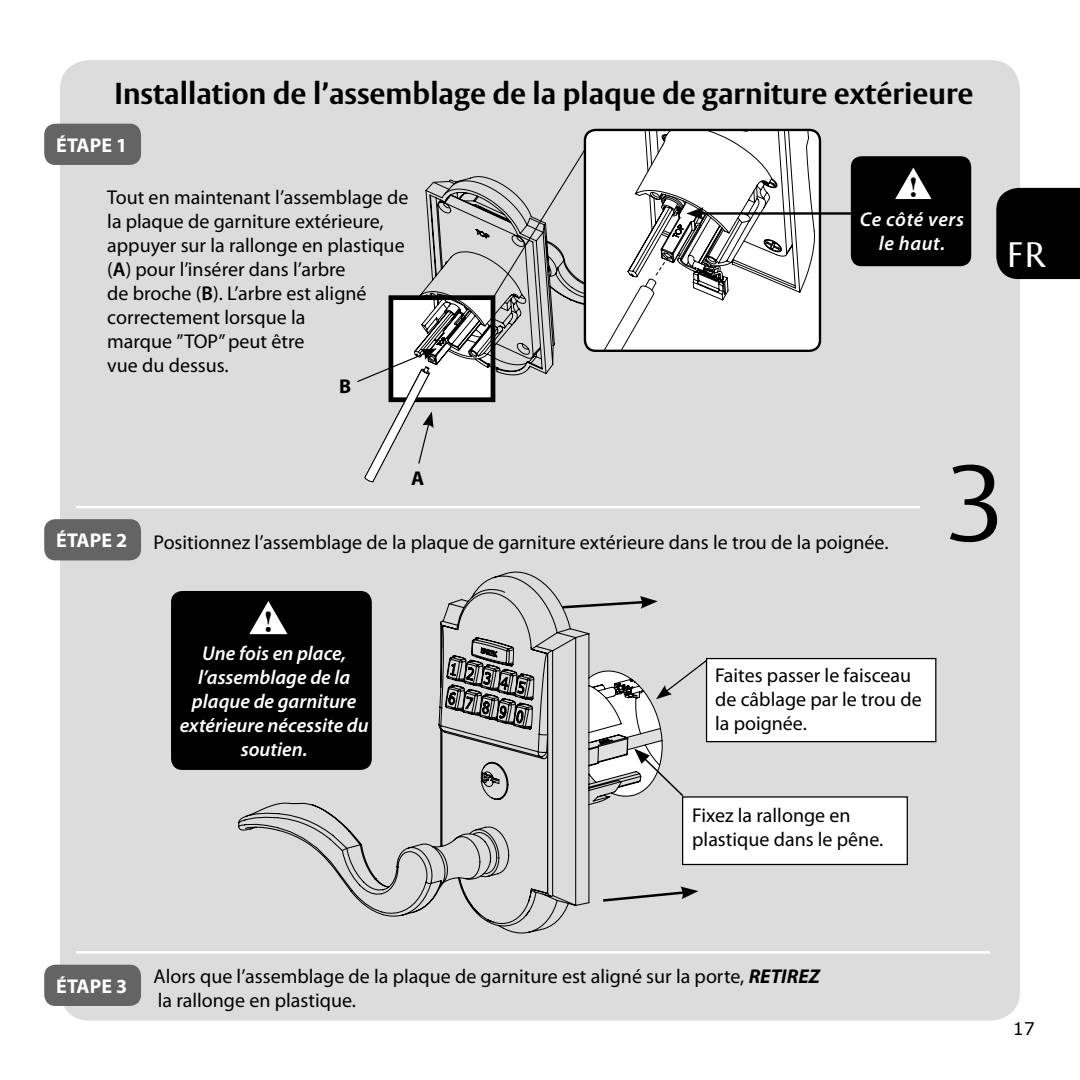
<style>
.page{position:relative;width:1080px;height:1080px;background:#fff}
.page>*{position:absolute;margin:0;border:0;box-sizing:border-box;transform-origin:0 0}
.t1{font:300 107.5px "ASSA Vesta";color:#000}
.t2{font:35px "ASSA Vesta";color:#fff}
.t3{font:700 30px "ASSA Vesta";color:#000}
.t4{font:700 30px "Times";color:#000}
.t5{font:700 28.5px "Times";color:#000}
.t6{font:20px/24px "Myriad Pro";color:#000}
.t7{font:italic 600 20px/24px "Myriad Pro";color:#fff;text-align:center}
.t8{font:700 20px "Myriad Pro";color:#fff}
.t9{font:italic 600 20px/24px "Myriad Pro";letter-spacing:.03em;color:#fff;text-align:center}
.t10{font:700 20px "Myriad Pro";color:#000}
.t11{font:17.5px "Verdana";color:#000}
.s1{font-weight:600}
.s2{font-weight:700;font-style:italic}
</style>
<div class="page">
<div style="left:60px;top:60px;width:960px;height:961px;background:#dcdcdc;border-radius:29px"></div>
<svg style="left:388px;top:176px;width:203px;height:227px"></svg>
<div style="left:851px;top:156px;width:120px;height:110px;background:#000;border-radius:11px"></div>
<div style="left:996px;top:188px;width:84px;height:91px;background:#000"></div>
<div style="left:389px;top:295px;width:106px;height:107px;border:5px solid #000"></div>
<svg style="left:663px;top:658px;width:46px;height:138px"></svg>
<hr style="left:76px;top:506px;width:844px;height:2px;background:#fff">
<hr style="left:76px;top:951px;width:914px;height:3px;background:#fff">
<svg style="left:787px;top:130px;width:33px;height:220px"></svg>
<div style="left:584px;top:129px;width:237px;height:223px;border:2px solid #000;border-radius:11px"></div>
<hr style="left:700px;top:212px;width:151px;height:3px;background:#000">
<svg style="left:492px;top:130px;width:295px;height:221px"></svg>
<svg style="left:663px;top:886px;width:35px;height:13px"></svg>
<div style="left:44px;top:519px;width:97px;height:41px;background:#646464;border-radius:11px"></div>
<div style="left:44px;top:965px;width:97px;height:41px;background:#646464;border-radius:11px"></div>
<div style="left:44px;top:124px;width:97px;height:41px;background:#646464;border-radius:11px"></div>
<svg style="left:238px;top:571px;width:425px;height:363px"></svg>
<svg style="left:357px;top:348px;width:80px;height:134px"></svg>
<svg style="left:895px;top:168px;width:37px;height:31px"></svg>
<div style="left:707px;top:659px;width:229px;height:83px;background:#fff"></div>
<div style="left:706px;top:658px;width:230px;height:84px;border:1px solid #000"></div>
<div style="left:683px;top:797px;width:224px;height:68px;background:#fff"></div>
<div style="left:682px;top:796px;width:226px;height:69px;border:1px solid #000"></div>
<div style="left:171px;top:591px;width:201px;height:179px;background:#000;border-radius:11px"></div>
<svg style="left:249px;top:601px;width:39px;height:33px"></svg>
<h3 class="t3" style="left:115px;top:75px;width:861px">Installation de l’assemblage de la plaque de garniture extérieure</h3>
<p class="t8" style="left:56px;top:132px;width:72px">ÉTAPE 1</p>
<p class="t6" style="left:107px;top:185px;width:303px">Tout en maintenant l’assemblage de la plaque de garniture extérieure, appuyer sur la rallonge en plastique (<span class="s1">A</span>) pour l’insérer dans l’arbre<br>de broche (<span class="s1">B</span>). L’arbre est aligné correctement lorsque la<br>marque ”TOP” peut être<br>vue du dessus.</p>
<p class="t10" style="left:339px;top:373px;width:14px">B</p>
<h3 class="t5" style="left:909px;top:160px;width:11px">!</h3>
<p class="t9" style="left:860px;top:207px;width:106px">Ce côté vers le haut.</p>
<h2 class="t2" style="left:1007px;top:233px;width:40px">FR</h2>
<p class="t8" style="left:56px;top:528px;width:72px">ÉTAPE 2</p>
<p class="t10" style="left:411px;top:465px;width:15px">A</p>
<p class="t6" style="left:154px;top:530px;width:736px">Positionnez l’assemblage de la plaque de garniture extérieure dans le trou de la poignée.</p>
<h3 class="t4" style="left:263px;top:593px;width:11px">!</h3>
<p class="t7" style="left:180px;top:641px;width:191px">Une fois en place, l’assemblage de la plaque de garniture extérieure nécessite du soutien.</p>
<p class="t6" style="left:715px;top:663px;width:208px">Faites passer le faisceau de câblage par le trou de la poignée.</p>
<p class="t6" style="left:692px;top:803px;width:193px">Fixez la rallonge en plastique dans le pêne.</p>
<h1 class="t1" style="left:946px;top:439px;width:61px">3</h1>
<p class="t8" style="left:56px;top:973px;width:72px">ÉTAPE 3</p>
<p class="t6" style="left:154px;top:964px;width:668px">Alors que l’assemblage de la plaque de garniture est aligné sur la porte, <span class="s2">RETIREZ </span>la rallonge en plastique.</p>
<p class="t11" style="left:1013px;top:1016px;width:24px">17</p>
</div>
